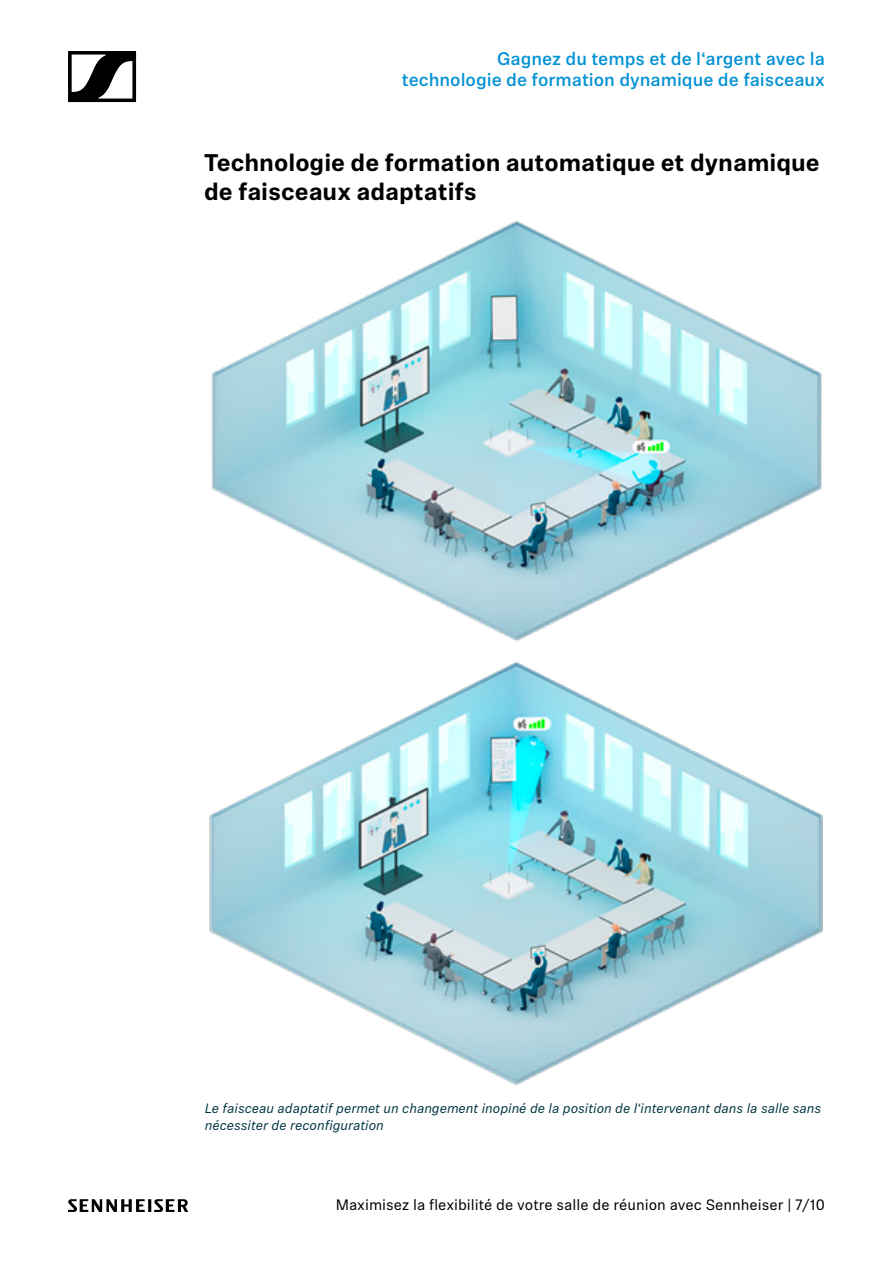
<style>
.page{position:relative;width:893px;height:1263px;background:#fff}
.page>*{position:absolute;margin:0;border:0;box-sizing:border-box;transform-origin:0 0}
.t1{font:700 24px/28.8px "Sennheiser Neue";color:#000}
.t2{font:500 18px/21.6px "Sennheiser Neue";color:#0091d4;text-align:right}
.t3{font:15px "Sennheiser Neue";color:#000}
.t4{font:italic 13.5px/16.2px "Sennheiser Neue";color:#003542}
</style>
<div class="page">
<svg style="left:68px;top:51px;width:68px;height:51px"></svg>
<svg style="left:68px;top:1199px;width:120px;height:13px"></svg>
<img style="left:211px;top:220px;width:611px;height:422px">
<img style="left:209px;top:661px;width:614px;height:425px">
<h2 class="t2" style="left:402px;top:47px;width:424px">Gagnez du temps et de l‘argent avec la technologie de formation dynamique de faisceaux</h2>
<h1 class="t1" style="left:204px;top:147px;width:617px">Technologie de formation automatique et dynamique de faisceaux adaptatifs</h1>
<p class="t4" style="left:204px;top:1100px;width:618px">Le faisceau adaptatif permet un changement inopiné de la position de l‘intervenant dans la salle sans nécessiter de reconfiguration</p>
<p class="t3" style="left:336px;top:1195px;width:491px">Maximisez la flexibilité de votre salle de réunion avec Sennheiser | 7/10</p>
</div>
